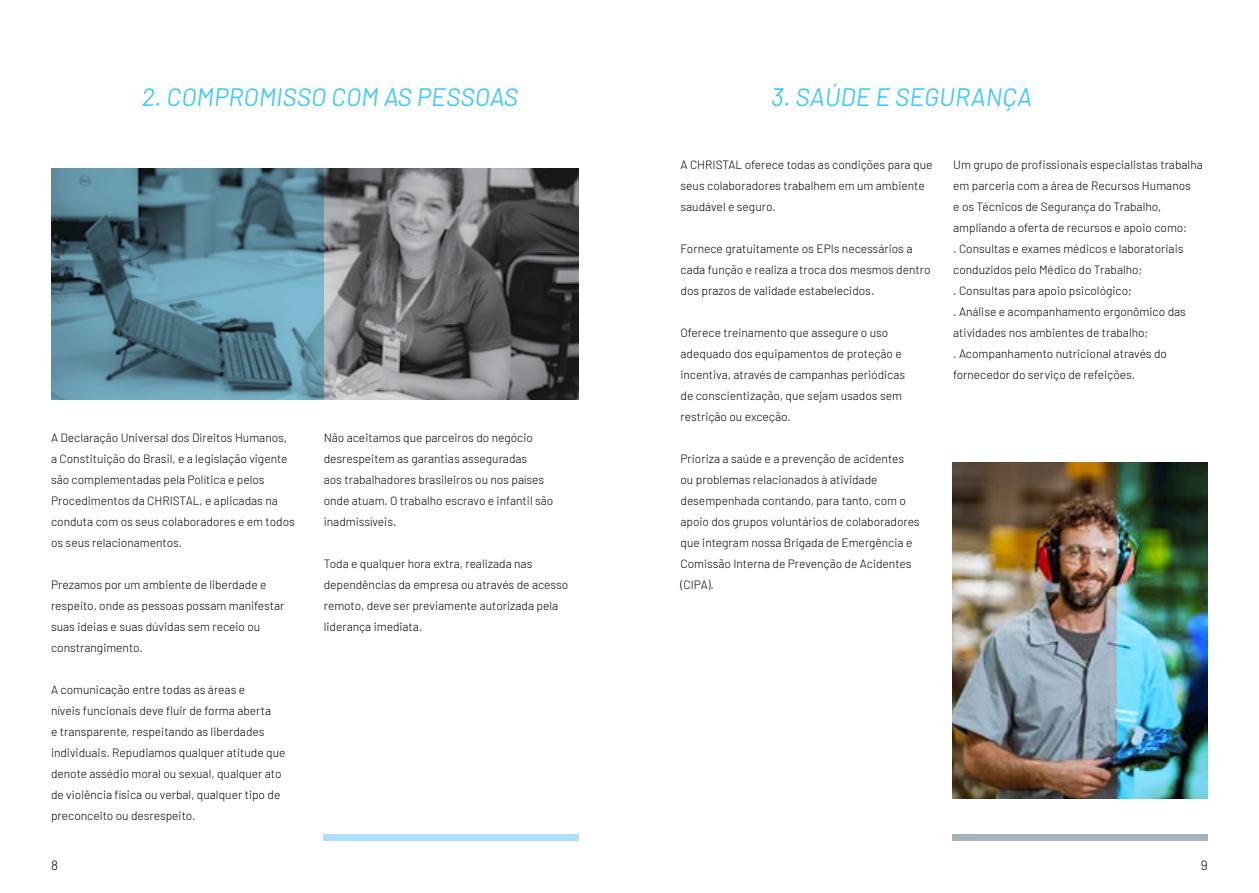
<style>
.page{position:relative;width:1259px;height:893px;background:#fff}
.page>*{position:absolute;margin:0;border:0;box-sizing:border-box;transform-origin:0 0}
.t1{font:italic 25.2px "Barlow";color:#44c8f5}
.t2{font:300 13.5px "Barlow";color:#000}
.t3{font:300 12px/21px "Barlow";color:#000}
</style>
<div class="page">
<div style="left:323px;top:834px;width:255px;height:7px;background:#abe1fa"></div>
<div style="left:952px;top:834px;width:256px;height:7px;background:#a7b3ba"></div>
<img style="left:323px;top:169px;width:255px;height:231px">
<svg style="left:51px;top:169px;width:272px;height:231px;background:#578293"></svg>
<img style="left:952px;top:463px;width:165px;height:336px">
<img style="left:1117px;top:463px;width:91px;height:336px">
<h1 class="t1" style="left:142px;top:78px;width:378px">2. COMPROMISSO COM AS PESSOAS</h1>
<h1 class="t1" style="left:771px;top:78px;width:262px">3. SAÚDE E SEGURANÇA</h1>
<p class="t3" style="left:51px;top:426px;width:245px">A Declaração Universal dos Direitos Humanos, a Constituição do Brasil, e a legislação vigente são complementadas pela Política e pelos Procedimentos da CHRISTAL, e aplicadas na conduta com os seus colaboradores e em todos os seus relacionamentos.</p>
<p class="t3" style="left:51px;top:573px;width:235px">Prezamos por um ambiente de liberdade e respeito, onde as pessoas possam manifestar suas ideias e suas dúvidas sem receio ou constrangimento.</p>
<p class="t3" style="left:51px;top:678px;width:236px">A comunicação entre todas as áreas e<br>níveis funcionais deve fluir de forma aberta<br>e transparente, respeitando as liberdades individuais. Repudiamos qualquer atitude que denote assédio moral ou sexual, qualquer ato de violência física ou verbal, qualquer tipo de preconceito ou desrespeito.</p>
<p class="t3" style="left:324px;top:426px;width:231px">Não aceitamos que parceiros do negócio desrespeitem as garantias asseguradas<br>aos trabalhadores brasileiros ou nos países onde atuam. O trabalho escravo e infantil são inadmissíveis.</p>
<p class="t3" style="left:324px;top:552px;width:246px">Toda e qualquer hora extra, realizada nas dependências da empresa ou através de acesso remoto, deve ser previamente autorizada pela liderança imediata.</p>
<p class="t3" style="left:680px;top:153px;width:253px">A CHRISTAL oferece todas as condições para que seus colaboradores trabalhem em um ambiente saudável e seguro.</p>
<p class="t3" style="left:680px;top:237px;width:252px">Fornece gratuitamente os EPIs necessários a cada função e realiza a troca dos mesmos dentro dos prazos de validade estabelecidos.</p>
<p class="t3" style="left:680px;top:321px;width:226px">Oferece treinamento que assegure o uso adequado dos equipamentos de proteção e incentiva, através de campanhas periódicas de conscientização, que sejam usados sem restrição ou exceção.</p>
<p class="t3" style="left:680px;top:447px;width:241px">Prioriza a saúde e a prevenção de acidentes ou problemas relacionados à atividade desempenhada contando, para tanto, com o apoio dos grupos voluntários de colaboradores que integram nossa Brigada de Emergência e Comissão Interna de Prevenção de Acidentes (CIPA).</p>
<p class="t3" style="left:953px;top:153px;width:251px">Um grupo de profissionais especialistas trabalha em parceria com a área de Recursos Humanos<br>e os Técnicos de Segurança do Trabalho, ampliando a oferta de recursos e apoio como:<br>. Consultas e exames médicos e laboratoriais conduzidos pelo Médico do Trabalho;<br>. Consultas para apoio psicológico;<br>. Análise e acompanhamento ergonômico das atividades nos ambientes de trabalho;<br>. Acompanhamento nutricional através do fornecedor do serviço de refeições.</p>
<p class="t2" style="left:51px;top:856px;width:8px">8</p>
<p class="t2" style="left:1201px;top:856px;width:9px">9</p>
</div>
